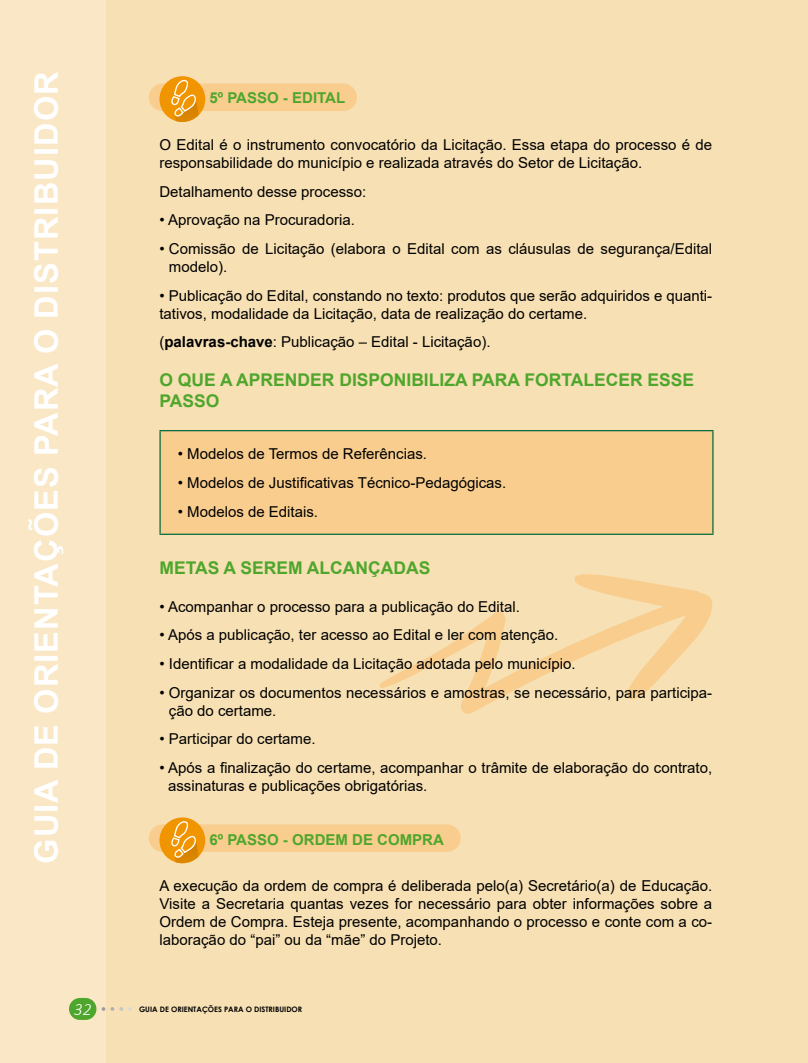
<style>
.page{position:relative;width:808px;height:1063px;background:#f7e0b3}
.page>*{position:absolute;margin:0;border:0;box-sizing:border-box;transform-origin:0 0}
.t1{font:700 32.5px "Arial";letter-spacing:.035em;color:#fff}
.t2{font:700 17.5px/21px "Arial";color:#4ea62c}
.t3{font:italic 300 17.5px "Calibri";color:#fff}
.t4{font:15px/18px "Arial";color:#000}
.t5{font:700 15px "Arial";color:#4ea62c}
.t6{font:700 7.5px "Century Gothic";color:#000}
.s1{font-weight:700}
</style>
<div class="page">
<div style="left:149px;top:824px;width:312px;height:28px;background:#f9cd8e;border-radius:14px"></div>
<div style="left:149px;top:84px;width:208px;height:27px;background:#f9cd8e;border-radius:14px"></div>
<svg style="left:159px;top:76px;width:46px;height:46px"></svg>
<svg style="left:159px;top:817px;width:46px;height:46px"></svg>
<div style="left:160px;top:431px;width:553px;height:103px;background:#f9cd8e"></div>
<hr style="left:159px;top:430px;width:554px;height:1px;background:#04683e">
<hr style="left:159px;top:431px;width:2px;height:103px;background:#04683e">
<hr style="left:712px;top:431px;width:1px;height:103px;background:#04683e">
<hr style="left:159px;top:534px;width:554px;height:1px;background:#04683e">
<svg style="left:379px;top:574px;width:333px;height:140px"></svg>
<div style="left:0;top:0;width:105px;height:1063px;background:#f9e7c5"></div>
<div style="left:69px;top:998px;width:27px;height:22px;background:#4ea62c;border-radius:11px"></div>
<svg style="left:102px;top:1007px;width:3px;height:4px"></svg>
<svg style="left:111px;top:1007px;width:21px;height:4px"></svg>
<h1 class="t1" style="left:23px;top:864px;width:794px;rotate:-90deg">GUIA DE ORIENTAÇÕES PARA O DISTRIBUIDOR</h1>
<p class="t5" style="left:209px;top:88px;width:137px">5º PASSO - EDITAL</p>
<p class="t4" style="left:159px;top:136px;width:554px">O Edital é o instrumento convocatório da Licitação. Essa etapa do processo é de responsabilidade do município e realizada através do Setor de Licitação.</p>
<p class="t4" style="left:159px;top:182px;width:208px">Detalhamento desse processo:</p>
<p class="t4" style="left:159px;top:211px;width:197px">• Aprovação na Procuradoria.</p>
<p class="t4" style="left:169px;top:240px;width:545px;text-indent:-9px">• Comissão de Licitação (elabora o Edital com as cláusulas de segurança/Edital modelo).</p>
<p class="t4" style="left:159px;top:286px;width:554px">• Publicação do Edital, constando no texto: produtos que serão adquiridos e quanti&shy;tativos, modalidade da Licitação, data de realização do certame.</p>
<p class="t4" style="left:159px;top:333px;width:332px">(<span class="s1">palavras-chave</span>: Publicação – Edital - Licitação).</p>
<p class="t2" style="left:159px;top:370px;width:536px">O QUE A APRENDER DISPONIBILIZA PARA FORTALECER ESSE<br>PASSO</p>
<p class="t4" style="left:178px;top:445px;width:251px">• Modelos de Termos de Referências.</p>
<p class="t4" style="left:178px;top:474px;width:330px">• Modelos de Justificativas Técnico-Pedagógicas.</p>
<p class="t4" style="left:178px;top:502px;width:142px">• Modelos de Editais.</p>
<p class="t2" style="left:159px;top:558px;width:272px">METAS A SEREM ALCANÇADAS</p>
<p class="t4" style="left:159px;top:597px;width:362px">• Acompanhar o processo para a publicação do Edital.</p>
<p class="t4" style="left:159px;top:626px;width:400px">• Após a publicação, ter acesso ao Edital e ler com atenção.</p>
<p class="t4" style="left:159px;top:655px;width:418px">• Identificar a modalidade da Licitação adotada pelo município.</p>
<p class="t4" style="left:169px;top:683px;width:545px;text-indent:-9px">• Organizar os documentos necessários e amostras, se necessário, para participa&shy;ção do certame.</p>
<p class="t4" style="left:159px;top:730px;width:158px">• Participar do certame.</p>
<p class="t4" style="left:168px;top:759px;width:546px;text-indent:-9px">• Após a finalização do certame, acompanhar o trâmite de elaboração do contrato, assinaturas e publicações obrigatórias.</p>
<p class="t5" style="left:209px;top:829px;width:236px">6º PASSO - ORDEM DE COMPRA</p>
<p class="t4" style="left:159px;top:877px;width:554px;text-align:justify">A execução da ordem de compra é deliberada pelo(a) Secretário(a) de Educação.<br>Visite a Secretaria quantas vezes for necessário para obter informações sobre a Ordem de Compra. Esteja presente, acompanhando o processo e conte com a co&shy;laboração do “pai” ou da “mãe” do Projeto.</p>
<p class="t3" style="left:74px;top:998px;width:19px">32</p>
<p class="t6" style="left:139px;top:1003px;width:165px">GUIA DE ORIENTAÇÕES PARA O DISTRIBUIDOR</p>
</div>
